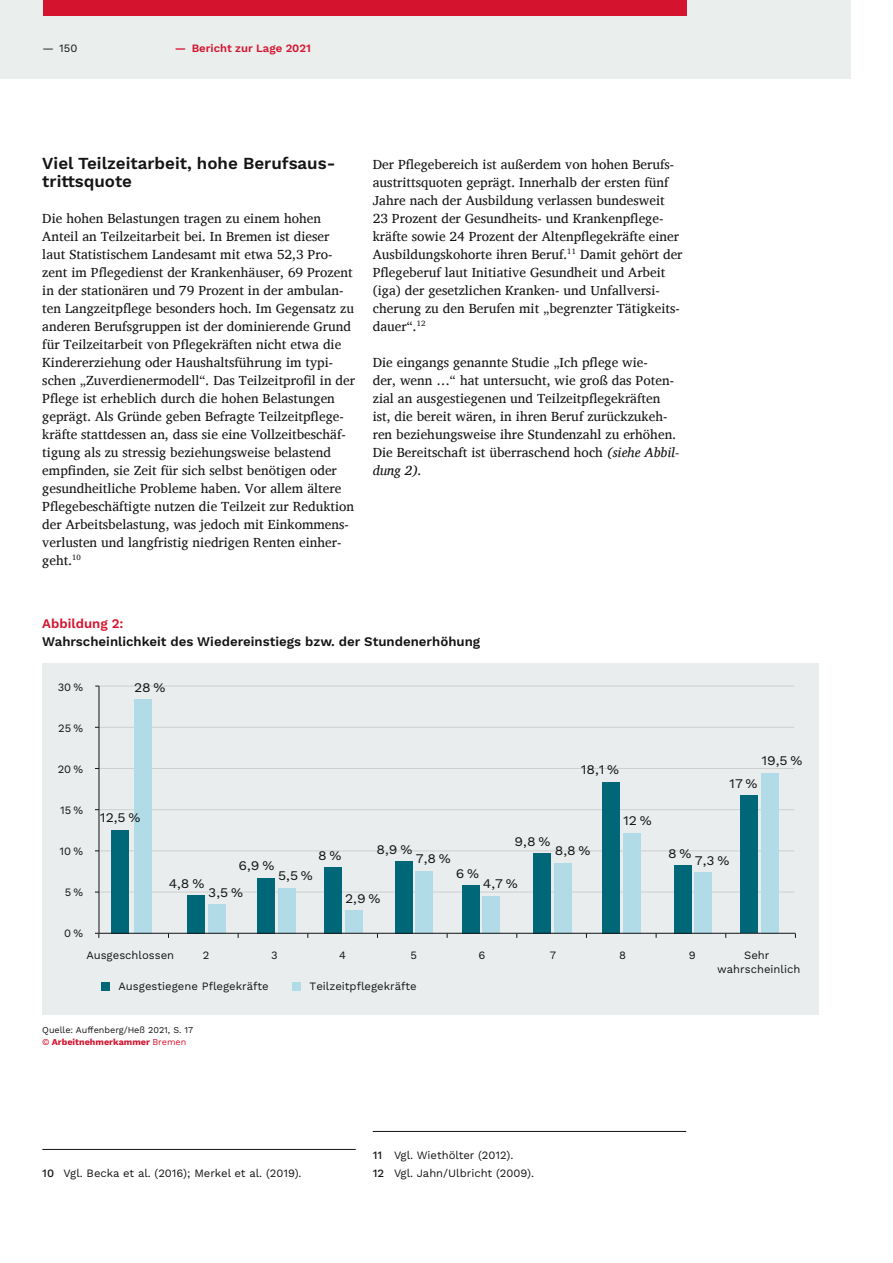
<style>
.page{position:relative;width:893px;height:1263px;background:#fff}
.page>*{position:absolute;margin:0;border:0;box-sizing:border-box;transform-origin:0 0}
._04_Zwischenhead_Wor{font:600 16.8px/18px "Work Sans";color:#141415}
.Fließtext_Charis_9pt{font:13.5px/18px "Charis SIL";color:#141415}
.t1{font:13.2px "Work Sans";color:#141415;scale:1.06 1}
._07_Subheadline_Info{font:600 13.2px "Work Sans";color:#141415}
._07_Headline_Infogra{font:600 13.2px "Work Sans";color:#d4142e}
.Fußnote_Work_Sans_Re{font:11.25px/13.5px "Work Sans";color:#141415;text-align:center}
.t2{font:600 11.25px "Work Sans";color:#d4142e}
.Quellenangabe_Work_S{font:9px "Work Sans";color:#141415}
.Work_Sans_Reg_6pt{font:700 9px "Work Sans";color:#d4142e}
.s1{font-style:italic}
.s2{font-weight:400}
.s3{font-weight:500}
</style>
<div class="page">
<div style="left:0;top:0;width:850px;height:79px;background:#eaeeed"></div>
<div style="left:43px;top:0;width:644px;height:16px;background:#d4142e"></div>
<hr style="left:42px;top:1149px;width:314px;height:1px;background:#141415">
<hr style="left:373px;top:1131px;width:313px;height:1px;background:#141415">
<div style="left:44px;top:664px;width:773px;height:351px;background:#e9eded"></div>
<hr style="left:99px;top:727px;width:695px;height:1px;background:#cfcfcf">
<hr style="left:99px;top:686px;width:695px;height:1px;background:#cfcfcf">
<hr style="left:99px;top:768px;width:695px;height:1px;background:#cfcfcf">
<hr style="left:99px;top:809px;width:695px;height:1px;background:#cfcfcf">
<hr style="left:99px;top:850px;width:695px;height:1px;background:#cfcfcf">
<hr style="left:99px;top:892px;width:695px;height:1px;background:#cfcfcf">
<div style="left:102px;top:982px;width:8px;height:9px;background:#006779"></div>
<div style="left:293px;top:982px;width:8px;height:9px;background:#b2dbe8"></div>
<hr style="left:99px;top:686px;width:1px;height:247px;background:#141415">
<div style="left:741px;top:795px;width:17px;height:138px;background:#006779"></div>
<div style="left:674px;top:865px;width:17px;height:68px;background:#006779"></div>
<div style="left:602px;top:782px;width:17px;height:151px;background:#006779"></div>
<div style="left:533px;top:853px;width:17px;height:80px;background:#006779"></div>
<div style="left:462px;top:885px;width:17px;height:48px;background:#006779"></div>
<div style="left:395px;top:861px;width:17px;height:72px;background:#006779"></div>
<div style="left:324px;top:867px;width:17px;height:66px;background:#006779"></div>
<div style="left:257px;top:878px;width:17px;height:55px;background:#006779"></div>
<div style="left:187px;top:895px;width:17px;height:38px;background:#006779"></div>
<div style="left:112px;top:830px;width:17px;height:103px;background:#006779"></div>
<div style="left:761px;top:773px;width:17px;height:160px;background:#b2dbe8"></div>
<div style="left:695px;top:872px;width:17px;height:61px;background:#b2dbe8"></div>
<div style="left:623px;top:833px;width:17px;height:100px;background:#b2dbe8"></div>
<div style="left:555px;top:863px;width:17px;height:70px;background:#b2dbe8"></div>
<div style="left:483px;top:896px;width:17px;height:37px;background:#b2dbe8"></div>
<div style="left:416px;top:871px;width:17px;height:62px;background:#b2dbe8"></div>
<div style="left:345px;top:911px;width:17px;height:22px;background:#b2dbe8"></div>
<div style="left:278px;top:888px;width:17px;height:45px;background:#b2dbe8"></div>
<div style="left:208px;top:904px;width:17px;height:29px;background:#b2dbe8"></div>
<div style="left:134px;top:699px;width:17px;height:234px;background:#b2dbe8"></div>
<hr style="left:99px;top:933px;width:696px;height:1px;background:#141415">
<p class="Fußnote_Work_Sans_Re" style="left:43px;top:41px;width:36px">— 150</p>
<p class="t2" style="left:175px;top:41px;width:138px">— Bericht zur Lage 2021</p>
<p class="_04_Zwischenhead_Wor" style="left:42px;top:155px;width:295px">Viel Teilzeitarbeit, hohe Berufsaus&shy;trittsquote</p>
<p class="Fließtext_Charis_9pt" style="left:42px;top:209px;width:314px">Die hohen Belastungen tragen zu einem hohen Anteil an Teilzeitarbeit bei. In Bremen ist dieser laut Statistischem Landesamt mit etwa 52,3 Pro&shy;zent im Pflegedienst der Krankenhäuser, 69 Prozent in der stationären und 79 Prozent in der ambulan&shy;ten Langzeitpflege besonders hoch. Im Gegensatz zu anderen Berufsgruppen ist der dominierende Grund für Teilzeitarbeit von Pflegekräften nicht etwa die Kindererziehung oder Haushaltsführung im typi&shy;schen „Zuverdienermodell“. Das Teilzeitprofil in der Pflege ist erheblich durch die hohen Belastungen geprägt. Als Gründe geben Befragte Teilzeitpflege&shy;kräfte stattdessen an, dass sie eine Vollzeitbeschäf&shy;tigung als zu stressig beziehungsweise belastend empfinden, sie Zeit für sich selbst benötigen oder gesundheitliche Probleme haben. Vor allem ältere Pflegebeschäftigte nutzen die Teilzeit zur Reduktion der Arbeitsbelastung, was jedoch mit Einkommens&shy;verlusten und langfristig niedrigen Renten einher&shy;geht.<sup>10</sup></p>
<p class="Fließtext_Charis_9pt" style="left:373px;top:155px;width:311px">Der Pflegebereich ist außerdem von hohen Berufs&shy;austrittsquoten geprägt. Innerhalb der ersten fünf Jahre nach der Ausbildung verlassen bundesweit 23 Prozent der Gesundheits- und Krankenpflege&shy;kräfte sowie 24 Prozent der Altenpflegekräfte einer Ausbildungskohorte ihren Beruf.<sup>11</sup> Damit gehört der Pflegeberuf laut Initiative Gesundheit und Arbeit (iga) der gesetzlichen Kranken- und Unfallversi&shy;cherung zu den Berufen mit „begrenzter Tätigkeits&shy;dauer“.<sup>12</sup></p>
<p class="Fließtext_Charis_9pt" style="left:373px;top:353px;width:308px">Die eingangs genannte Studie „Ich pflege wie-<br>der, wenn …“ hat untersucht, wie groß das Poten&shy;zial an ausgestiegenen und Teilzeitpflegekräften ist, die bereit wären, in ihren Beruf zurückzukeh&shy;ren beziehungsweise ihre Stundenzahl zu erhöhen.<br>Die Bereitschaft ist überraschend hoch <span class="s1">(siehe Abbil&shy;dung 2).</span></p>
<p class="_07_Headline_Infogra" style="left:42px;top:615px;width:83px">Abbildung 2:</p>
<p class="_07_Subheadline_Info" style="left:42px;top:633px;width:439px">Wahrscheinlichkeit des Wiedereinstiegs bzw. der Stundenerhöhung</p>
<p class="Fußnote_Work_Sans_Re" style="left:58px;top:681px;width:27px">30 %</p>
<p class="Fußnote_Work_Sans_Re" style="left:58px;top:722px;width:26px">25 %</p>
<p class="Fußnote_Work_Sans_Re" style="left:58px;top:763px;width:27px">20 %</p>
<p class="Fußnote_Work_Sans_Re" style="left:60px;top:804px;width:25px">15 %</p>
<p class="Fußnote_Work_Sans_Re" style="left:60px;top:845px;width:25px">10 %</p>
<p class="Fußnote_Work_Sans_Re" style="left:65px;top:886px;width:20px">5 %</p>
<p class="Fußnote_Work_Sans_Re" style="left:64px;top:927px;width:20px">0 %</p>
<p class="t1" style="left:134px;top:679px;width:31px">28 %</p>
<p class="t1" style="left:100px;top:810px;width:40px">12,5 %</p>
<p class="t1" style="left:581px;top:762px;width:38px">18,1 %</p>
<p class="t1" style="left:515px;top:833px;width:35px">9,8 %</p>
<p class="t1" style="left:318px;top:847px;width:24px">8 %</p>
<p class="t1" style="left:377px;top:841px;width:35px">8,9 %</p>
<p class="t1" style="left:555px;top:843px;width:35px">8,8 %</p>
<p class="t1" style="left:416px;top:851px;width:34px">7,8 %</p>
<p class="t1" style="left:239px;top:858px;width:35px">6,9 %</p>
<p class="t1" style="left:456px;top:865px;width:24px">6 %</p>
<p class="t1" style="left:278px;top:868px;width:34px">5,5 %</p>
<p class="t1" style="left:169px;top:875px;width:35px">4,8 %</p>
<p class="t1" style="left:483px;top:876px;width:34px">4,7 %</p>
<p class="t1" style="left:208px;top:884px;width:34px">3,5 %</p>
<p class="t1" style="left:345px;top:891px;width:35px">2,9 %</p>
<p class="t1" style="left:623px;top:813px;width:28px">12 %</p>
<p class="t1" style="left:761px;top:753px;width:40px">19,5 %</p>
<p class="t1" style="left:729px;top:776px;width:28px">17 %</p>
<p class="t1" style="left:668px;top:845px;width:24px">8 %</p>
<p class="t1" style="left:695px;top:852px;width:34px">7,3 %</p>
<p class="Fußnote_Work_Sans_Re" style="left:86px;top:949px;width:89px">Ausgeschlossen</p>
<p class="Fußnote_Work_Sans_Re" style="left:203px;top:949px;width:8px">2</p>
<p class="Fußnote_Work_Sans_Re" style="left:271px;top:949px;width:8px">3</p>
<p class="Fußnote_Work_Sans_Re" style="left:339px;top:949px;width:8px">4</p>
<p class="Fußnote_Work_Sans_Re" style="left:410px;top:949px;width:8px">5</p>
<p class="Fußnote_Work_Sans_Re" style="left:478px;top:949px;width:8px">6</p>
<p class="Fußnote_Work_Sans_Re" style="left:550px;top:949px;width:8px">7</p>
<p class="Fußnote_Work_Sans_Re" style="left:619px;top:949px;width:8px">8</p>
<p class="Fußnote_Work_Sans_Re" style="left:689px;top:949px;width:9px">9</p>
<p class="Fußnote_Work_Sans_Re" style="left:119px;top:979px;width:152px">Ausgestiegene Pflegekräfte</p>
<p class="Fußnote_Work_Sans_Re" style="left:310px;top:979px;width:109px">Teilzeitpflegekräfte</p>
<p class="Quellenangabe_Work_S" style="left:42px;top:1024px;width:152px">Quelle: Auffenberg/Heß 2021, S. 17</p>
<p class="Work_Sans_Reg_6pt" style="left:42px;top:1036px;width:146px"><span class="s2">©</span> Arbeitnehmerkammer <span class="s2">Bremen</span></p>
<p class="Fußnote_Work_Sans_Re" style="left:717px;top:949px;width:85px">Sehr wahrscheinlich</p>
<p class="Fußnote_Work_Sans_Re" style="left:42px;top:1166px;width:261px"><span class="s3">10</span> Vgl. Becka et al. (2016); Merkel et al. (2019).</p>
<p class="Fußnote_Work_Sans_Re" style="left:373px;top:1148px;width:142px"><span class="s3">11</span> Vgl. Wiethölter (2012).</p>
<p class="Fußnote_Work_Sans_Re" style="left:373px;top:1166px;width:163px"><span class="s3">12</span> Vgl. Jahn/Ulbricht (2009).</p>
</div>
